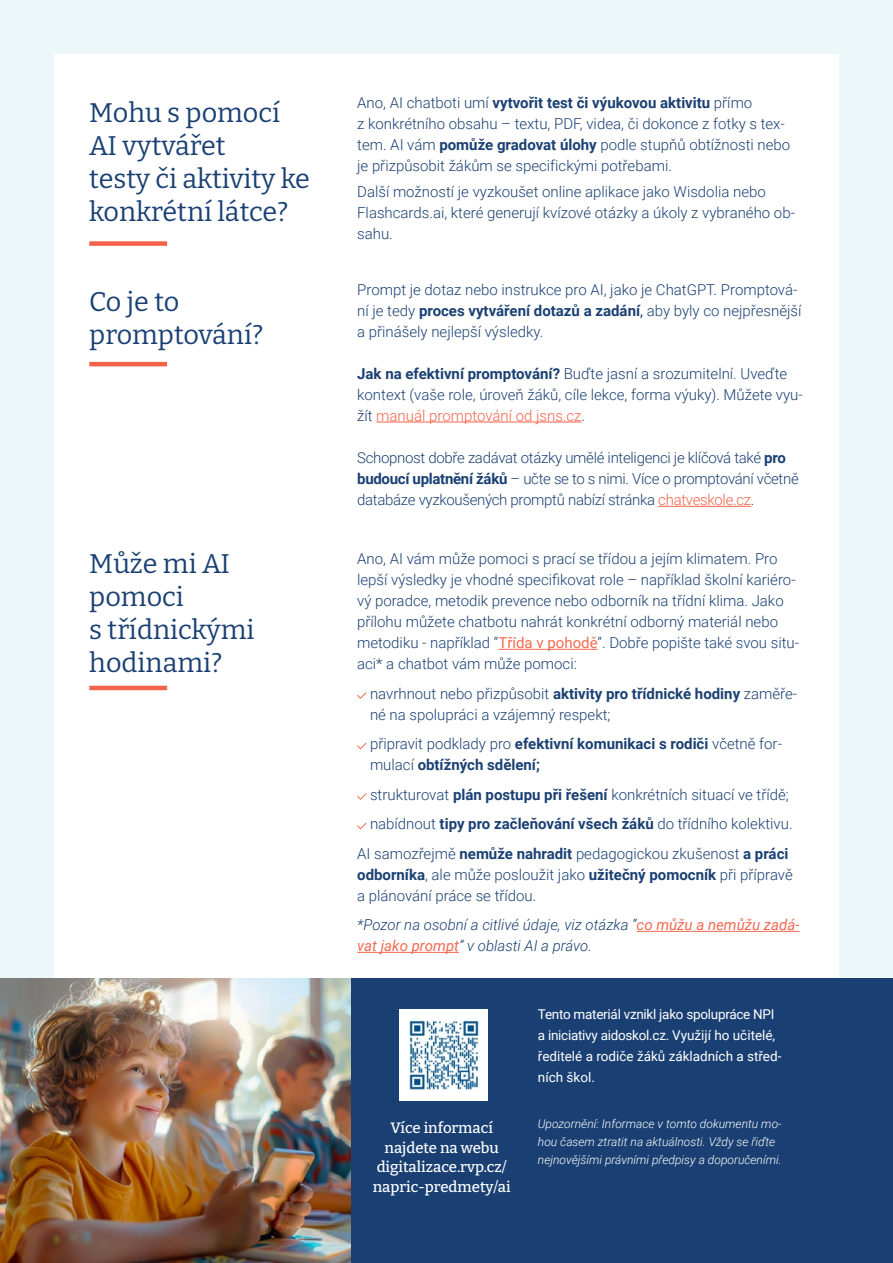
<style>
.page{position:relative;width:893px;height:1263px;background:#fff}
.page>*{position:absolute;margin:0;border:0;box-sizing:border-box;transform-origin:0 0}
.t1{font:27px/33px "Bitter";color:#1a4073}
.t2{font:300 15px/21px "Roboto";color:#1a4073}
.t3{font:300 15px/21px "Roboto";letter-spacing:-.02em;color:#1a4073}
.t4{font:italic 300 15px/21px "Roboto";color:#1a4073}
.t5{font:700 15px/21px "Roboto";color:#1a4073}
.t6{font:500 15px/19.5px "Bitter";color:#fff;text-align:center}
.t7{font:13.5px/21px "Roboto";letter-spacing:-.015em;color:#fff}
.t8{font:italic 300 12px/18px "Roboto";color:#fff}
.s1{font-weight:700}
.s2{font-weight:400}
.s3{color:#f3634a}
.s4{font-weight:400;color:#f26a51}
.s5{font-weight:300}
</style>
<div class="page">
<div style="left:0;top:0;width:893px;height:1216px;background:#ecf7fa"></div>
<div style="left:54px;top:54px;width:785px;height:924px;background:#fff"></div>
<div style="left:89px;top:241px;width:78px;height:5px;background:#f3634a"></div>
<hr style="left:89px;top:686px;width:78px;height:4px;background:#f3634a">
<hr style="left:89px;top:362px;width:78px;height:4px;background:#f3634a">
<div style="left:0;top:978px;width:893px;height:285px;background:#1a4073"></div>
<img style="left:0;top:978px;width:351px;height:285px">
<div style="left:399px;top:1009px;width:89px;height:91px;background:#fff"></div>
<img style="left:409px;top:1020px;width:70px;height:70px">
<hr style="left:376px;top:422px;width:206px;height:1px;background:#f3634a">
<hr style="left:658px;top:506px;width:93px;height:1px;background:#f3634a">
<hr style="left:498px;top:649px;width:100px;height:1px;background:#f26a51">
<hr style="left:637px;top:931px;width:162px;height:1px;background:#f26a51">
<hr style="left:357px;top:952px;width:102px;height:1px;background:#f26a51">
<svg style="left:357px;top:692px;width:9px;height:7px"></svg>
<svg style="left:357px;top:743px;width:9px;height:6px"></svg>
<svg style="left:357px;top:793px;width:9px;height:7px"></svg>
<svg style="left:357px;top:823px;width:9px;height:6px"></svg>
<h1 class="t1" style="left:89px;top:95px;width:222px">Mohu s pomocí<br>AI vytvářet<br>testy či aktivity ke konkrétní látce?</h1>
<h1 class="t1" style="left:89px;top:284px;width:176px">Co je to promptování?</h1>
<h1 class="t1" style="left:89px;top:545px;width:167px">Může mi AI pomoci<br>s třídnickými hodinami?</h1>
<p class="t2" style="left:357px;top:92px;width:435px">Ano, AI chatboti umí <span class="s1">vytvořit test či výukovou aktivitu</span> přímo<br>z konkrétního obsahu – textu, PDF, videa, či dokonce z fotky s tex&shy;tem. AI vám <span class="s1">pomůže gradovat úlohy</span> podle stupňů obtížnosti nebo je přizpůsobit žákům se specifickými potřebami.</p>
<p class="t2" style="left:357px;top:180px;width:439px">Další možností je vyzkoušet online aplikace jako Wisdolia nebo<br>Flashcards.ai, které generují kvízové otázky a úkoly z vybraného ob&shy;sahu.</p>
<p class="t2" style="left:357px;top:278px;width:446px">Prompt je dotaz nebo instrukce pro AI, jako je ChatGPT. Promptová&shy;ní je tedy <span class="s1">proces vytváření dotazů a zadání</span><span class="s2">,</span> aby byly co nejpřesnější a přinášely nejlepší výsledky.</p>
<p class="t2" style="left:357px;top:362px;width:447px"><span class="s1">Jak na efektivní promptování?</span> Buďte jasní a srozumitelní. Uveďte kontext (vaše role, úroveň žáků, cíle lekce, forma výuky). Můžete vyu&shy;žít <span class="s3">manuál promptování od jsns.cz</span>.</p>
<p class="t3" style="left:357px;top:447px;width:443px">Schopnost dobře zadávat otázky umělé inteligenci je klíčová také <span class="s1">pro budoucí uplatnění žáků</span> – učte se to s nimi. Více o promptování včetně databáze vyzkoušených promptů nabízí stránka <span class="s3">chatveskole.cz</span>.</p>
<p class="t2" style="left:357px;top:548px;width:443px">Ano, AI vám může pomoci s prací se třídou a jejím klimatem. Pro lepší výsledky je vhodné specifikovat role – například školní kariéro&shy;vý poradce, metodik prevence nebo odborník na třídní klima. Jako přílohu můžete chatbotu nahrát konkrétní odborný materiál nebo metodiku - například “<span class="s4">Třída v pohodě</span>”. Dobře popište také svou situ&shy;aci* a chatbot vám může pomoci:</p>
<p class="t2" style="left:370px;top:682px;width:429px">navrhnout nebo přizpůsobit <span class="s1">aktivity pro třídnické hodiny</span> zaměře&shy;né na spolupráci a vzájemný respekt;</p>
<p class="t5" style="left:370px;top:733px;width:413px"><span class="s5">připravit podklady pro</span> efektivní komunikaci s rodiči <span class="s5">včetně for&shy;mulací</span> obtížných sdělení;</p>
<p class="t2" style="left:357px;top:779px;width:437px;line-height:29.5px;text-align:right">strukturovat <span class="s1">plán postupu při řešení</span> konkrétních situací ve třídě; nabídnout <span class="s1">tipy pro začleňování všech žáků</span> do třídního kolektivu.<br>AI samozřejmě <span class="s1">nemůže nahradit</span> pedagogickou zkušenost <span class="s1">a práci</span></p>
<p class="t2" style="left:357px;top:863px;width:437px"><span class="s1">odborníka</span>, ale může posloužit jako <span class="s1">užitečný pomocník</span> při přípravě a plánování práce se třídou.</p>
<p class="t4" style="left:357px;top:914px;width:444px">*Pozor na osobní a citlivé údaje, viz otázka “<span class="s4">co můžu a nemůžu zadá&shy;vat jako prompt</span>” v oblasti AI a právo.</p>
<p class="t6" style="left:373px;top:1117px;width:140px">Více informací najdete na webu digitalizace.rvp.cz/ napric-predmety/ai</p>
<p class="t7" style="left:538px;top:1003px;width:245px">Tento materiál vznikl jako spolupráce NPI a iniciativy aidoskol.cz. Využijí ho učitelé, ředitelé a rodiče žáků základních a střed&shy;ních škol.</p>
<p class="t8" style="left:538px;top:1115px;width:245px">Upozornění: Informace v tomto dokumentu mo&shy;hou časem ztratit na aktuálnosti. Vždy se řiďte nejnovějšími právními předpisy a doporučeními.</p>
</div>
